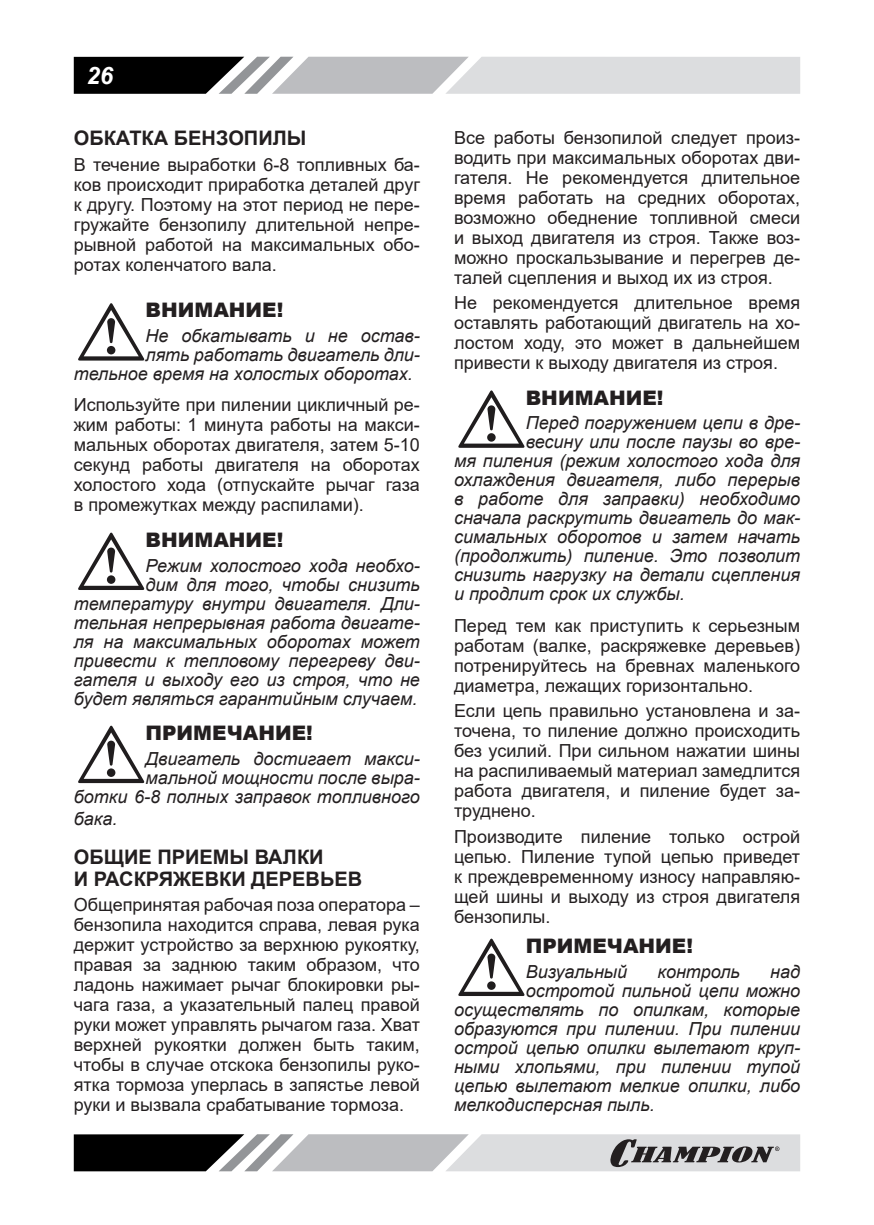
<style>
.page{position:relative;width:874px;height:1225px;background:#fff}
.page>*{position:absolute;margin:0;border:0;box-sizing:border-box;transform-origin:0 0}
.t1{font:italic 700 24px "Arial";color:#fff}
.t2{font:700 20px/22px "Arial";color:#231f20}
.t3{font:900 20px "Arial";color:#231f20}
.t4{font:18px/20px "Arial";color:#231f20;text-align:justify}
.p{font:italic 18px/19px "Arial";color:#231f20;text-align:right}
</style>
<div class="page">
<svg style="left:74px;top:57px;width:725px;height:37px"></svg>
<svg style="left:74px;top:1134px;width:725px;height:37px"></svg>
<svg style="left:78px;top:303px;width:67px;height:58px"></svg>
<svg style="left:78px;top:532px;width:67px;height:58px"></svg>
<svg style="left:78px;top:725px;width:67px;height:59px"></svg>
<svg style="left:458px;top:390px;width:67px;height:58px"></svg>
<svg style="left:458px;top:938px;width:67px;height:58px"></svg>
<h1 class="t1" style="left:87px;top:59px;width:28px">26</h1>
<p class="t2" style="left:74px;top:127px;width:234px">ОБКАТКА БЕНЗОПИЛЫ</p>
<p class="t4" style="left:74px;top:154px;width:347px">В течение выработки 6-8 топливных ба&shy;ков происходит приработка деталей друг к другу. Поэтому на этот период не пере&shy;гружайте бензопилу длительной непре&shy;рывной работой на максимальных обо&shy;ротах коленчатого вала.</p>
<p class="t3" style="left:145px;top:296px;width:139px">ВНИМАНИЕ!</p>
<p class="p" style="left:145px;top:326px;width:276px">Не обкатывать и не остав-</p>
<p class="p" style="left:145px;top:345px;width:276px">лять работать двигатель дли-</p>
<p class="p" style="left:74px;top:364px;width:340px">тельное время на холостых оборотах.</p>
<p class="t4" style="left:74px;top:395px;width:347px">Используйте при пилении цикличный ре&shy;жим работы: 1 минута работы на макси&shy;мальных оборотах двигателя, затем 5-10 секунд работы двигателя на оборотах холостого хода (отпускайте рычаг газа в промежутках между распилами).</p>
<p class="t3" style="left:145px;top:525px;width:139px">ВНИМАНИЕ!</p>
<p class="p" style="left:74px;top:556px;width:347px">Режим холостого хода необхо-<br>дим для того, чтобы снизить температуру внутри двигателя. Дли&shy;тельная непрерывная работа двигате&shy;ля на максимальных оборотах может привести к тепловому перегреву дви&shy;гателя и выходу его из строя, что не будет являться гарантийным случаем.</p>
<p class="t3" style="left:145px;top:718px;width:169px">ПРИМЕЧАНИЕ!</p>
<p class="p" style="left:74px;top:749px;width:347px">Двигатель достигает макси&shy;мальной мощности после выра-<br>ботки 6-8 полных заправок топливного</p>
<p class="p" style="left:74px;top:809px;width:45px">бака.</p>
<p class="t2" style="left:74px;top:846px;width:290px">ОБЩИЕ ПРИЕМЫ ВАЛКИ<br>И РАСКРЯЖЕВКИ ДЕРЕВЬЕВ</p>
<p class="t4" style="left:74px;top:895px;width:347px">Общепринятая рабочая поза оператора – бензопила находится справа, левая рука держит устройство за верхнюю рукоятку, правая за заднюю таким образом, что ладонь нажимает рычаг блокировки ры&shy;чага газа, а указательный палец правой руки может управлять рычагом газа. Хват верхней рукоятки должен быть таким, чтобы в случае отскока бензопилы руко&shy;ятка тормоза уперлась в запястье левой руки и вызвала срабатывание тормоза.</p>
<p class="t4" style="left:454px;top:127px;width:347px">Все работы бензопилой следует произ&shy;водить при максимальных оборотах дви&shy;гателя. Не рекомендуется длительное время работать на средних оборотах, возможно обеднение топливной смеси и выход двигателя из строя. Также воз&shy;можно проскальзывание и перегрев де&shy;талей сцепления и выход их из строя.</p>
<p class="t4" style="left:454px;top:293px;width:347px">Не рекомендуется длительное время оставлять работающий двигатель на хо&shy;лостом ходу, это может в дальнейшем привести к выходу двигателя из строя.</p>
<p class="t3" style="left:525px;top:383px;width:139px">ВНИМАНИЕ!</p>
<p class="p" style="left:525px;top:414px;width:276px">Перед погружением цепи в дре-</p>
<p class="p" style="left:525px;top:433px;width:276px">весину или после паузы во вре-</p>
<p class="p" style="left:454px;top:452px;width:347px">мя пиления (режим холостого хода для</p>
<p class="p" style="left:454px;top:471px;width:347px">охлаждения двигателя, либо перерыв</p>
<p class="p" style="left:454px;top:490px;width:347px">в работе для заправки) необходимо</p>
<p class="p" style="left:454px;top:509px;width:347px">сначала раскрутить двигатель до мак-</p>
<p class="p" style="left:454px;top:528px;width:347px">симальных оборотов и затем начать</p>
<p class="p" style="left:454px;top:547px;width:347px">(продолжить) пиление. Это позволит</p>
<p class="p" style="left:454px;top:566px;width:347px">снизить нагрузку на детали сцепления</p>
<p class="p" style="left:454px;top:585px;width:232px">и продлит срок их службы.</p>
<p class="t4" style="left:454px;top:615px;width:347px">Перед тем как приступить к серьезным работам (валке, раскряжевке деревьев) потренируйтесь на бревнах маленького диаметра, лежащих горизонтально.</p>
<p class="t4" style="left:454px;top:701px;width:347px">Если цепь правильно установлена и за&shy;точена, то пиление должно происходить без усилий. При сильном нажатии шины на распиливаемый материал замедлится работа двигателя, и пиление будет за&shy;труднено.</p>
<p class="t4" style="left:454px;top:826px;width:347px">Производите пиление только острой цепью. Пиление тупой цепью приведет к преждевременному износу направляю&shy;щей шины и выходу из строя двигателя бензопилы.</p>
<p class="t3" style="left:525px;top:931px;width:169px">ПРИМЕЧАНИЕ!</p>
<p class="p" style="left:525px;top:962px;width:103px">Визуальный</p>
<p class="p" style="left:657px;top:962px;width:84px">контроль</p>
<p class="p" style="left:770px;top:962px;width:31px">над</p>
<p class="p" style="left:525px;top:981px;width:276px">остротой пильной цепи можно</p>
<p class="p" style="left:454px;top:1000px;width:347px">осуществлять по опилкам, которые</p>
<p class="p" style="left:454px;top:1019px;width:347px">образуются при пилении. При пилении</p>
<p class="p" style="left:454px;top:1038px;width:347px">острой цепью опилки вылетают круп-</p>
<p class="p" style="left:454px;top:1057px;width:347px">ными хлопьями, при пилении тупой</p>
<p class="p" style="left:454px;top:1076px;width:347px">цепью вылетают мелкие опилки, либо</p>
<p class="p" style="left:454px;top:1095px;width:202px">мелкодисперсная пыль.</p>
</div>
